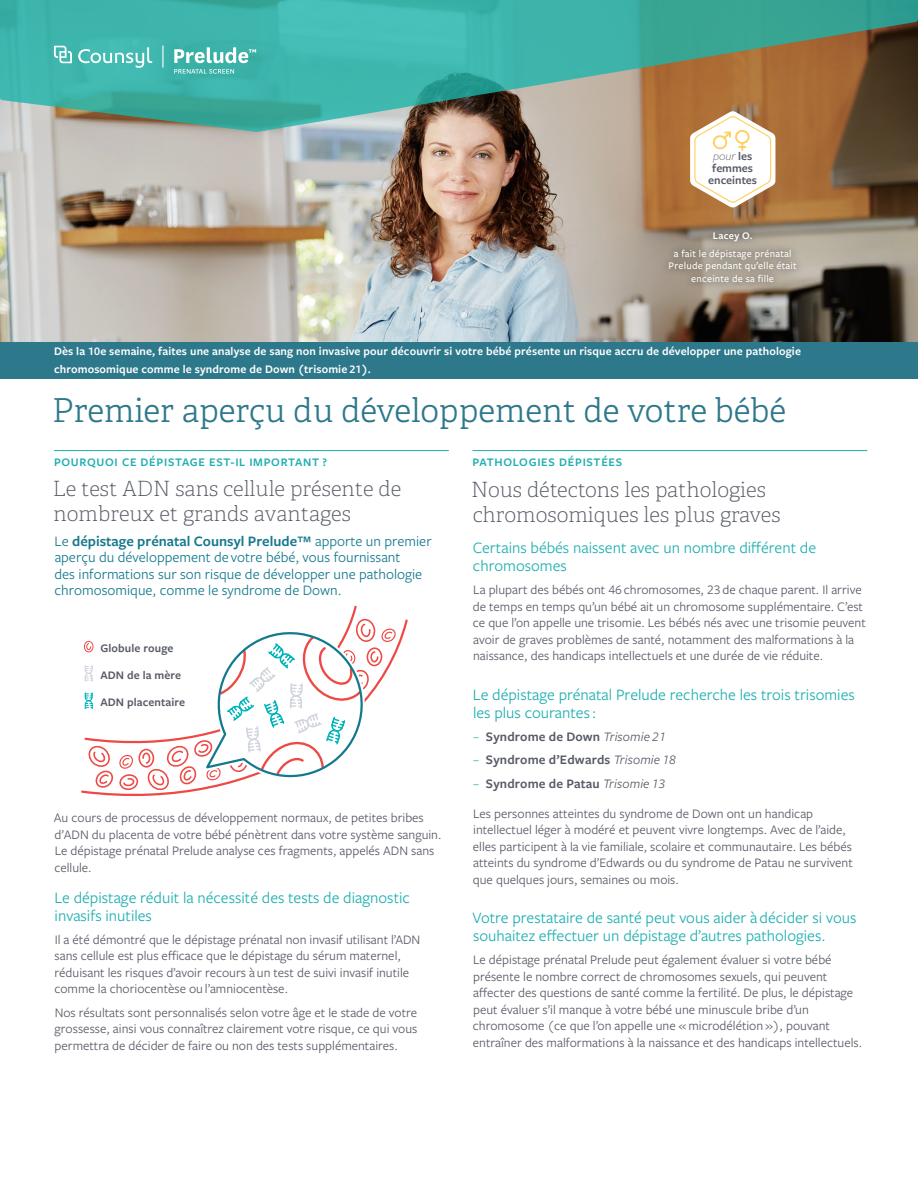
<style>
.page{position:relative;width:918px;height:1188px;background:#fff}
.page>*{position:absolute;margin:0;border:0;box-sizing:border-box;transform-origin:0 0}
.t1{font:300 33px "Adelle";letter-spacing:-.005em;color:#2d788b}
.t2{font:100 21px/25.2px "Adelle";color:#575b66}
.t3{font:16.5px/18px "Freight Sans Pro";color:#1fafb0}
.t4{font:15px/16.5px "Freight Sans Pro";color:#15798e}
.t5{font:13.5px/16.5px "Freight Sans Pro";color:#575b66}
.t6{font:600 13.5px "Freight Sans Pro";letter-spacing:.01em;color:#575b66}
.t7{font:600 12px/18px "Freight Sans Pro";letter-spacing:.01em;color:#fff}
.t8{font:600 12px/12px "Freight Sans Pro";letter-spacing:.01em;color:#575b66;text-align:center}
.t9{font:600 12px "Freight Sans Pro";letter-spacing:.06em;color:#1fafb0}
.t10{font:500 10.5px/12.6px "Freight Sans Pro";letter-spacing:.02em;color:#fff;text-align:center}
.t11{font:600 10.5px "Freight Sans Pro";letter-spacing:.02em;color:#fff}
.s1{font-weight:300;font-style:italic}
.s2{font-weight:600}
.s3{font-weight:400;color:#1fafb0}
.s4{font-weight:400;font-style:italic}
</style>
<div class="page">
<hr style="left:54px;top:450px;width:395px;height:1px;background:#1fafb0">
<hr style="left:472px;top:450px;width:395px;height:1px;background:#1fafb0">
<svg style="left:81px;top:619px;width:327px;height:177px"></svg>
<svg style="left:86px;top:605px;width:289px;height:186px"></svg>
<svg style="left:119px;top:624px;width:278px;height:158px"></svg>
<img style="left:0;top:132px;width:918px;height:210px">
<svg style="left:0;top:0;width:918px;height:132px;background:#5c9e8c"></svg>
<svg style="left:78px;top:47px;width:74px;height:21px;background:#6ac9c3"></svg>
<svg style="left:54px;top:46px;width:18px;height:17px"></svg>
<svg style="left:162px;top:46px;width:1px;height:22px"></svg>
<svg style="left:174px;top:69px;width:60px;height:5px"></svg>
<svg style="left:174px;top:47px;width:82px;height:16px"></svg>
<svg style="left:690px;top:110px;width:85px;height:98px"></svg>
<div style="left:661px;top:224px;width:143px;height:66px;background:#231f20;opacity:.75"></div>
<div style="left:0;top:342px;width:918px;height:37px;background:#2d788b"></div>
<p class="t8" style="left:708px;top:149px;width:50px"><span class="s1">pour</span> les femmes enceintes</p>
<p class="t11" style="left:713px;top:228px;width:41px">Lacey O.</p>
<p class="t10" style="left:669px;top:246px;width:129px">a fait le dépistage prénatal<br>Prelude pendant qu’elle était enceinte de sa fille</p>
<p class="t7" style="left:54px;top:342px;width:749px">Dès la 10e semaine, faites une analyse de sang non invasive pour découvrir si votre bébé présente un risque accru de développer une pathologie chromosomique comme le syndrome de Down (trisomie 21).</p>
<h1 class="t1" style="left:52px;top:391px;width:736px">Premier aperçu du développement de votre bébé</h1>
<p class="t9" style="left:54px;top:454px;width:275px">POURQUOI CE DÉPISTAGE EST-IL IMPORTANT ?</p>
<h2 class="t2" style="left:53px;top:476px;width:350px">Le test ADN sans cellule présente de nombreux et grands avantages</h2>
<p class="t4" style="left:55px;top:532px;width:379px">Le <span class="s2">dépistage prénatal Counsyl Prelude™</span> apporte un premier aperçu du développement de votre bébé, vous fournissant<br>des informations sur son risque de développer une pathologie chromosomique, comme le syndrome de Down.</p>
<p class="t9" style="left:472px;top:454px;width:151px">PATHOLOGIES DÉPISTÉES</p>
<h2 class="t2" style="left:471px;top:478px;width:311px">Nous détectons les pathologies chromosomiques les plus graves</h2>
<p class="t3" style="left:473px;top:538px;width:345px">Certains bébés naissent avec un nombre différent de chromosomes</p>
<p class="t5" style="left:473px;top:581px;width:394px">La plupart des bébés ont 46 chromosomes, 23 de chaque parent. Il arrive de temps en temps qu’un bébé ait un chromosome supplémentaire. C’est ce que l’on appelle une trisomie. Les bébés nés avec une trisomie peuvent avoir de graves problèmes de santé, notamment des malformations à la naissance, des handicaps intellectuels et une durée de vie réduite.</p>
<p class="t3" style="left:473px;top:685px;width:383px">Le dépistage prénatal Prelude recherche les trois trisomies les plus courantes :</p>
<p class="t6" style="left:473px;top:728px;width:194px"><span class="s3">–</span> Syndrome de Down <span class="s4">Trisomie 21</span></p>
<p class="t6" style="left:473px;top:751px;width:204px"><span class="s3">–</span> Syndrome d’Edwards <span class="s4">Trisomie 18</span></p>
<p class="t6" style="left:473px;top:774px;width:194px"><span class="s3">–</span> Syndrome de Patau <span class="s4">Trisomie 13</span></p>
<p class="t5" style="left:473px;top:804px;width:381px">Les personnes atteintes du syndrome de Down ont un handicap intellectuel léger à modéré et peuvent vivre longtemps. Avec de l’aide, elles participent à la vie familiale, scolaire et communautaire. Les bébés atteints du syndrome d’Edwards ou du syndrome de Patau ne survivent que quelques jours, semaines ou mois.</p>
<p class="t3" style="left:472px;top:908px;width:386px">Votre prestataire de santé peut vous aider à décider si vous souhaitez effectuer un dépistage d’autres pathologies.</p>
<p class="t5" style="left:473px;top:951px;width:391px">Le dépistage prénatal Prelude peut également évaluer si votre bébé présente le nombre correct de chromosomes sexuels, qui peuvent affecter des questions de santé comme la fertilité. De plus, le dépistage peut évaluer s’il manque à votre bébé une minuscule bribe d’un chromosome (ce que l’on appelle une « microdélétion »), pouvant entraîner des malformations à la naissance et des handicaps intellectuels.</p>
<p class="t8" style="left:100px;top:642px;width:75px">Globule rouge</p>
<p class="t8" style="left:100px;top:669px;width:82px">ADN de la mère</p>
<p class="t8" style="left:100px;top:696px;width:86px">ADN placentaire</p>
<p class="t5" style="left:54px;top:809px;width:389px">Au cours de processus de développement normaux, de petites bribes d’ADN du placenta de votre bébé pénètrent dans votre système sanguin.<br>Le dépistage prénatal Prelude analyse ces fragments, appelés ADN sans cellule.</p>
<p class="t3" style="left:54px;top:888px;width:357px">Le dépistage réduit la nécessité des tests de diagnostic invasifs inutiles</p>
<p class="t5" style="left:54px;top:931px;width:368px">Il a été démontré que le dépistage prénatal non invasif utilisant l’ADN sans cellule est plus efficace que le dépistage du sérum maternel, réduisant les risques d’avoir recours à un test de suivi invasif inutile comme la choriocentèse ou l’amniocentèse.</p>
<p class="t5" style="left:55px;top:1003px;width:364px;text-align:justify">Nos résultats sont personnalisés selon votre âge et le stade de votre grossesse, ainsi vous connaîtrez clairement votre risque, ce qui vous permettra de décider de faire ou non des tests supplémentaires.</p>
</div>
